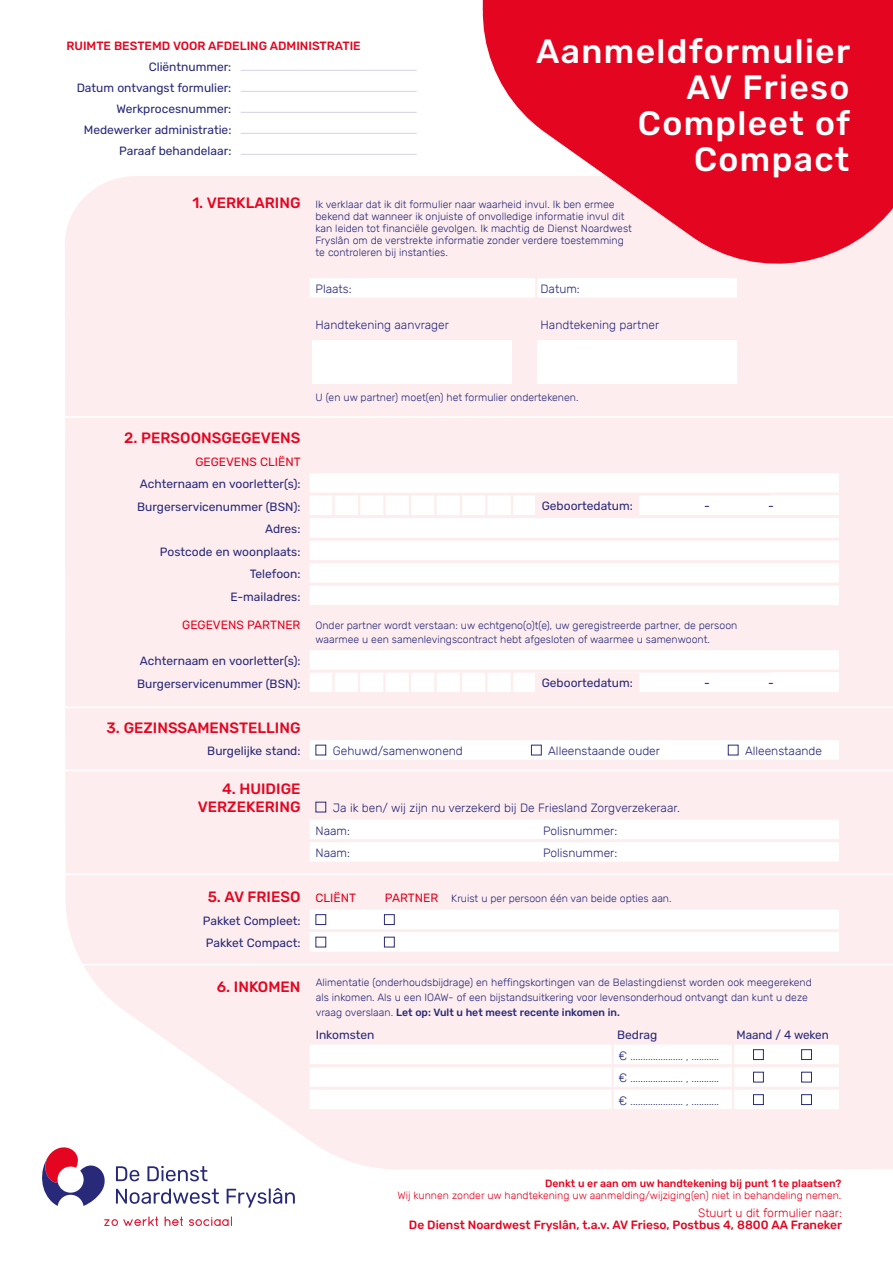
<style>
.page{position:relative;width:893px;height:1263px;background:#fff}
.page>*{position:absolute;margin:0;border:0;box-sizing:border-box;transform-origin:0 0}
.t1{font:500 33.75px/36px "Rubik";letter-spacing:.04em;color:#fff;text-align:right}
.t2{font:500 15px/18px "Rubik";color:#e40520;text-align:right}
.t3{font:12px/22.5px "Rubik";color:#282979;text-align:right}
.t4{font:300 12px/22.5px "Rubik";color:#282979}
.t5{font:500 12px "Rubik";color:#e40520}
.t6{font:300 12px "Rubik";color:#e40520}
.t7{font:12px "Rubik";color:#e40520}
.t8{font:300 10.5px/12px "Rubik";color:#282979}
.t9{font:300 10.5px "Rubik";color:#e30520}
.t10{font:500 10.5px "Rubik";color:#e30520}
.s1{font-weight:500;font-size:15px;color:#e40520}
.s2{font-weight:400;font-size:12px;color:#e40520}
.s3{font-weight:400;font-size:12px}
.s4{font-weight:500}
.s5{font-size:12px}
</style>
<div class="page">
<svg style="left:116px;top:1170px;width:23px;height:11px"></svg>
<svg style="left:147px;top:1170px;width:61px;height:11px"></svg>
<svg style="left:116px;top:1188px;width:103px;height:16px"></svg>
<svg style="left:227px;top:1188px;width:68px;height:19px"></svg>
<svg style="left:104px;top:1216px;width:54px;height:10px"></svg>
<svg style="left:165px;top:1216px;width:18px;height:10px"></svg>
<svg style="left:189px;top:1216px;width:43px;height:10px"></svg>
<svg style="left:42px;top:1147px;width:63px;height:59px"></svg>
<div style="left:65px;top:176px;width:828px;height:994px;background:#fdedef"></div>
<hr style="left:9px;top:416px;width:884px;height:2px;background:#fff">
<hr style="left:23px;top:706px;width:870px;height:2px;background:#fff">
<hr style="left:23px;top:770px;width:870px;height:1px;background:#fff">
<hr style="left:23px;top:874px;width:870px;height:1px;background:#fff">
<hr style="left:23px;top:964px;width:870px;height:1px;background:#fff">
<div style="left:310px;top:278px;width:427px;height:20px;background:#fff"></div>
<div style="left:310px;top:473px;width:529px;height:20px;background:#fff"></div>
<div style="left:310px;top:496px;width:529px;height:19px;background:#fff"></div>
<div style="left:310px;top:518px;width:529px;height:20px;background:#fff"></div>
<div style="left:310px;top:541px;width:529px;height:19px;background:#fff"></div>
<div style="left:310px;top:563px;width:529px;height:20px;background:#fff"></div>
<div style="left:310px;top:586px;width:529px;height:19px;background:#fff"></div>
<div style="left:310px;top:650px;width:529px;height:20px;background:#fff"></div>
<div style="left:310px;top:673px;width:529px;height:19px;background:#fff"></div>
<div style="left:310px;top:740px;width:529px;height:20px;background:#fff"></div>
<div style="left:310px;top:820px;width:529px;height:19px;background:#fff"></div>
<div style="left:310px;top:842px;width:529px;height:20px;background:#fff"></div>
<div style="left:310px;top:910px;width:529px;height:19px;background:#fff"></div>
<div style="left:310px;top:932px;width:529px;height:20px;background:#fff"></div>
<div style="left:310px;top:1045px;width:529px;height:19px;background:#fff"></div>
<div style="left:310px;top:1067px;width:529px;height:20px;background:#fff"></div>
<div style="left:310px;top:1090px;width:529px;height:19px;background:#fff"></div>
<div style="left:315px;top:745px;width:11px;height:10px;border:1px solid #282979"></div>
<div style="left:531px;top:745px;width:11px;height:10px;border:1px solid #282979"></div>
<div style="left:728px;top:745px;width:10px;height:10px;border:1px solid #282979"></div>
<div style="left:315px;top:802px;width:11px;height:10px;border:1px solid #282979"></div>
<div style="left:315px;top:914px;width:11px;height:11px;border:1px solid #282979"></div>
<div style="left:384px;top:914px;width:11px;height:11px;border:1px solid #282979"></div>
<div style="left:315px;top:937px;width:11px;height:10px;border:1px solid #282979"></div>
<div style="left:384px;top:937px;width:11px;height:10px;border:1px solid #282979"></div>
<div style="left:753px;top:1049px;width:11px;height:11px;border:1px solid #282979"></div>
<div style="left:801px;top:1049px;width:11px;height:11px;border:1px solid #282979"></div>
<div style="left:753px;top:1072px;width:11px;height:10px;border:1px solid #282979"></div>
<div style="left:801px;top:1072px;width:11px;height:10px;border:1px solid #282979"></div>
<div style="left:753px;top:1094px;width:11px;height:11px;border:1px solid #282979"></div>
<div style="left:801px;top:1094px;width:11px;height:11px;border:1px solid #282979"></div>
<div style="left:536px;top:495px;width:103px;height:21px;background:#fdedef"></div>
<div style="left:536px;top:673px;width:103px;height:20px;background:#fdedef"></div>
<hr style="left:535px;top:272px;width:2px;height:117px;background:#fdedef">
<hr style="left:332px;top:495px;width:3px;height:21px;background:#fdedef">
<hr style="left:383px;top:495px;width:3px;height:21px;background:#fdedef">
<hr style="left:434px;top:495px;width:3px;height:21px;background:#fdedef">
<hr style="left:485px;top:495px;width:3px;height:21px;background:#fdedef">
<hr style="left:358px;top:495px;width:2px;height:21px;background:#fdedef">
<hr style="left:409px;top:495px;width:2px;height:21px;background:#fdedef">
<hr style="left:460px;top:495px;width:2px;height:21px;background:#fdedef">
<hr style="left:511px;top:495px;width:2px;height:21px;background:#fdedef">
<hr style="left:332px;top:672px;width:3px;height:22px;background:#fdedef">
<hr style="left:383px;top:672px;width:3px;height:22px;background:#fdedef">
<hr style="left:434px;top:672px;width:3px;height:22px;background:#fdedef">
<hr style="left:485px;top:672px;width:3px;height:22px;background:#fdedef">
<hr style="left:358px;top:672px;width:2px;height:22px;background:#fdedef">
<hr style="left:409px;top:672px;width:2px;height:22px;background:#fdedef">
<hr style="left:460px;top:672px;width:2px;height:22px;background:#fdedef">
<hr style="left:511px;top:672px;width:2px;height:22px;background:#fdedef">
<div style="left:312px;top:341px;width:200px;height:43px;background:#fff"></div>
<div style="left:537px;top:341px;width:200px;height:43px;background:#fff"></div>
<div style="left:771px;top:495px;width:67px;height:19px;background:#fff"></div>
<div style="left:771px;top:672px;width:67px;height:20px;background:#fff"></div>
<hr style="left:611px;top:1041px;width:3px;height:93px;background:#fdedef">
<hr style="left:732px;top:1041px;width:2px;height:93px;background:#fdedef">
<svg style="left:463px;top:0;width:430px;height:277px;background:#ee6676"></svg>
<div style="left:483px;top:0;width:410px;height:81px;background:#e40520"></div>
<hr style="left:241px;top:70px;width:176px;height:1px;background:#d4d4e4">
<hr style="left:241px;top:91px;width:176px;height:1px;background:#d4d4e4">
<hr style="left:241px;top:112px;width:176px;height:1px;background:#d4d4e4">
<hr style="left:241px;top:133px;width:176px;height:1px;background:#d4d4e4">
<hr style="left:241px;top:154px;width:176px;height:1px;background:#d4d4e4">
<p class="t5" style="left:66px;top:39px;width:296px">RUIMTE BESTEMD VOOR AFDELING ADMINISTRATIE</p>
<p class="t3" style="left:77px;top:56px;width:156px;line-height:21px">Cliëntnummer:<br>Datum ontvangst formulier:<br>Werkprocesnummer:<br>Medewerker administratie:<br>Paraaf behandelaar:</p>
<h1 class="t1" style="left:536px;top:34px;width:315px">Aanmeldformulier<br>AV Frieso<br>Compleet of<br>Compact</h1>
<p class="t8" style="left:315px;top:198px;width:318px;text-indent:-123px"><span class="s1">1. VERKLARING</span> Ik verklaar dat ik dit formulier naar waarheid invul. Ik ben ermee bekend dat wanneer ik onjuiste of onvolledige informatie invul dit kan leiden tot financiële gevolgen. Ik machtig de Dienst Noardwest Fryslân om de verstrekte informatie zonder verdere toestemming te controleren bij instanties.</p>
<p class="t4" style="left:315px;top:278px;width:38px">Plaats:</p>
<p class="t4" style="left:540px;top:278px;width:41px">Datum:</p>
<p class="t4" style="left:315px;top:314px;width:135px">Handtekening aanvrager</p>
<p class="t4" style="left:540px;top:314px;width:120px">Handtekening partner</p>
<p class="t8" style="left:315px;top:392px;width:265px">U (en uw partner) moet(en) het formulier ondertekenen.</p>
<h2 class="t2" style="left:124px;top:430px;width:178px">2. PERSOONSGEGEVENS</h2>
<p class="t7" style="left:195px;top:455px;width:107px">GEGEVENS CLIËNT</p>
<p class="t3" style="left:137px;top:473px;width:165px">Achternaam en voorletter(s):<br>Burgerservicenummer (BSN):<br>Adres:<br>Postcode en woonplaats:<br>Telefoon:<br>E-mailadres:</p>
<p class="t8" style="left:315px;top:619px;width:423px;line-height:13.5px;text-indent:-133px"><span class="s2">GEGEVENS PARTNER</span> Onder partner wordt verstaan: uw echtgeno(o)t(e), uw geregistreerde partner, de persoon waarmee u een samenlevingscontract hebt afgesloten of waarmee u samenwoont.</p>
<p class="t3" style="left:137px;top:650px;width:165px;text-align:left">Achternaam en voorletter(s):<br>Burgerservicenummer (BSN):</p>
<h2 class="t2" style="left:106px;top:719px;width:196px">3. GEZINSSAMENSTELLING</h2>
<p class="t3" style="left:207px;top:740px;width:95px">Burgelijke stand:</p>
<p class="t4" style="left:333px;top:740px;width:131px">Gehuwd/samenwonend</p>
<p class="t4" style="left:548px;top:740px;width:113px">Alleenstaande ouder</p>
<p class="t4" style="left:745px;top:740px;width:79px">Alleenstaande</p>
<h2 class="t2" style="left:198px;top:781px;width:104px">4. HUIDIGE<br>VERZEKERING</h2>
<p class="t3" style="left:542px;top:495px;width:93px">Geboortedatum:</p>
<p class="t3" style="left:704px;top:495px;width:7px">-</p>
<p class="t3" style="left:768px;top:495px;width:7px">-</p>
<p class="t3" style="left:542px;top:672px;width:93px">Geboortedatum:</p>
<p class="t3" style="left:704px;top:672px;width:7px">-</p>
<p class="t3" style="left:768px;top:672px;width:7px">-</p>
<p class="t4" style="left:315px;top:797px;width:366px;text-indent:17px">Ja ik ben/ wij zijn nu verzekerd bij De Friesland Zorgverzekeraar.<br>Naam:</p>
<p class="t4" style="left:543px;top:820px;width:76px">Polisnummer:</p>
<p class="t4" style="left:315px;top:842px;width:36px">Naam:</p>
<p class="t4" style="left:543px;top:842px;width:76px">Polisnummer:</p>
<h2 class="t2" style="left:208px;top:889px;width:150px">5. AV FRIESO <span class="s3">CLIËNT</span></h2>
<p class="t8" style="left:385px;top:893px;width:288px"><span class="s2">PARTNER</span> Kruist u per persoon één van beide opties aan.</p>
<p class="t3" style="left:203px;top:910px;width:99px;text-align:left">Pakket Compleet:<br>Pakket Compact:</p>
<h2 class="t2" style="left:217px;top:979px;width:85px">6. INKOMEN</h2>
<p class="t8" style="left:316px;top:975px;width:498px;line-height:15px">Alimentatie (onderhoudsbijdrage) en heffingskortingen van de Belastingdienst worden ook meegerekend als inkomen. Als u een IOAW- of een bijstandsuitkering voor levensonderhoud ontvangt dan kunt u deze vraag overslaan. <span class="s4">Let op: Vult u het meest recente inkomen in.</span></p>
<p class="t3" style="left:316px;top:1024px;width:60px">Inkomsten</p>
<p class="t3" style="left:617px;top:1024px;width:42px">Bedrag</p>
<p class="t3" style="left:736px;top:1024px;width:94px">Maand / 4 weken</p>
<p class="t8" style="left:618px;top:1045px;width:102px;line-height:22.5px;text-align:justify"><span class="s5">€</span> ..................... , ........... <span class="s5">€</span> ..................... , ........... <span class="s5">€</span> ..................... , ...........</p>
<p class="t10" style="left:545px;top:1177px;width:298px">Denkt u er aan om uw handtekening bij punt 1 te plaatsen?</p>
<p class="t9" style="left:397px;top:1189px;width:445px">Wij kunnen zonder uw handtekening uw aanmelding/wijziging(en) niet in behandeling nemen.</p>
<p class="t6" style="left:698px;top:1206px;width:145px">Stuurt u dit formulier naar:</p>
<p class="t5" style="left:409px;top:1218px;width:435px">De Dienst Noardwest Fryslân, t.a.v. AV Frieso, Postbus 4, 8800 AA Franeker</p>
</div>
